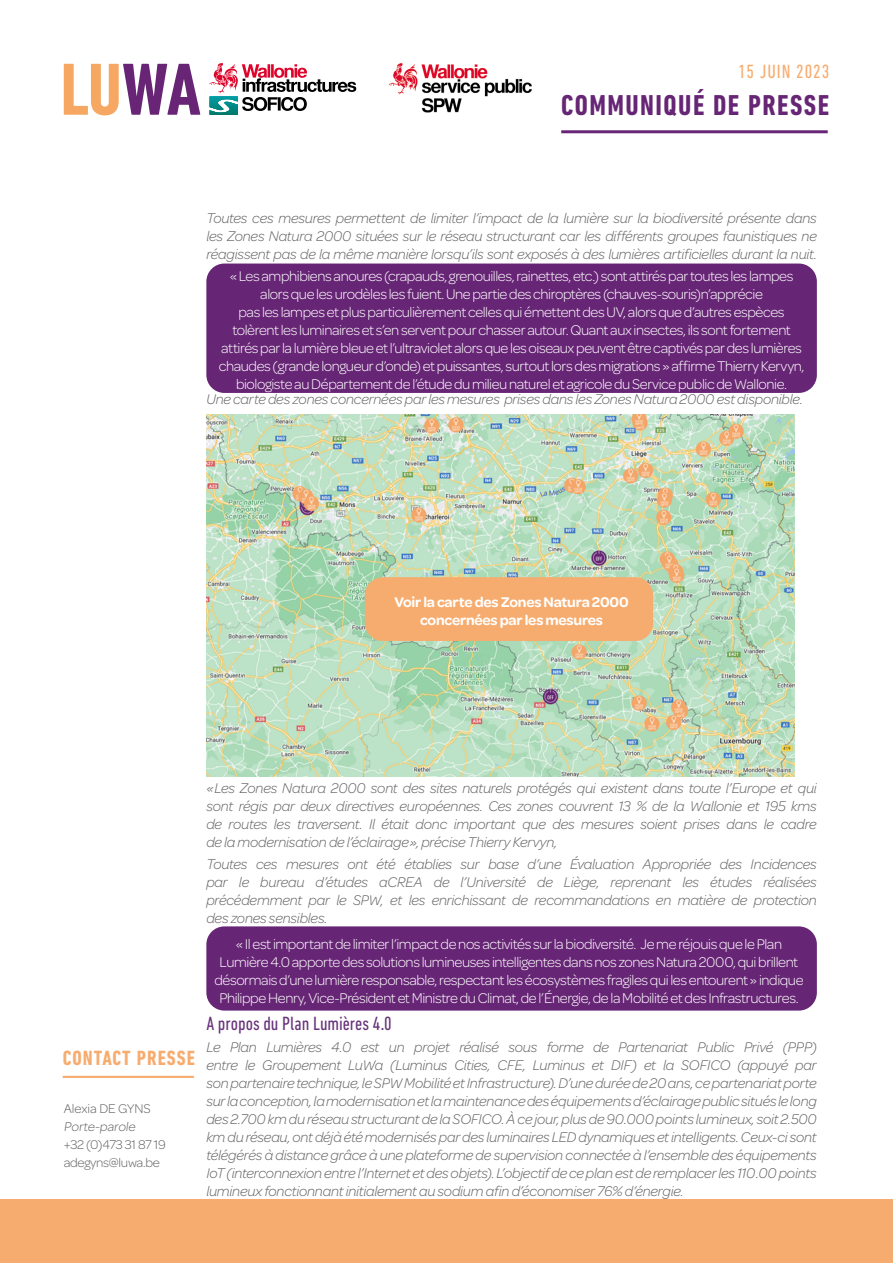
<style>
.page{position:relative;width:893px;height:1263px;background:#fff}
.page>*{position:absolute;margin:0;border:0;box-sizing:border-box;transform-origin:0 0}
.t1{font:700 condensed 29.25px "DIN Next LT Pro";letter-spacing:.05em;color:#672575}
.t2{font:700 condensed 21px "DIN Next LT Pro";letter-spacing:.05em;color:#f7ac6f}
.t3{font:condensed 19.5px "DIN Next LT Pro";color:#67337a}
.t4{font:condensed 19.5px "DIN Next LT Pro";letter-spacing:.05em;color:#f7ac6f}
.t5{font:italic 300 15px/18px "Omnes";letter-spacing:-.015em;color:#646363;text-align:justify}
.t6{font:300 15px/18px "Omnes";letter-spacing:-.025em;color:#fff;text-align:center}
.t7{font:600 15px/18px "Omnes";letter-spacing:-.015em;color:#fff;text-align:center}
.t8{font:300 13.5px/18px "Omnes";letter-spacing:-.02em;color:#646363}
</style>
<div class="page">
<div style="left:0;top:1199px;width:893px;height:64px;background:#f7ac6f"></div>
<svg style="left:64px;top:64px;width:136px;height:51px"></svg>
<hr style="left:561px;top:130px;width:267px;height:3px;background:#672575">
<svg style="left:209px;top:63px;width:147px;height:52px"></svg>
<img style="left:388px;top:63px;width:144px;height:50px">
<img style="left:207px;top:414px;width:588px;height:362px">
<hr style="left:63px;top:1076px;width:131px;height:2px;background:#f7ac6f">
<div style="left:206px;top:264px;width:611px;height:129px;background:#672575;border-radius:18px"></div>
<div style="left:206px;top:926px;width:611px;height:84px;background:#672575;border-radius:18px"></div>
<div style="left:365px;top:577px;width:288px;height:64px;background:#f7ac6f;border-radius:18px"></div>
<h3 class="t4" style="left:738px;top:60px;width:93px">15 JUIN 2023</h3>
<h1 class="t1" style="left:561px;top:89px;width:269px">COMMUNIQUÉ DE PRESSE</h1>
<p class="t5" style="left:206px;top:209px;width:612px">Toutes ces mesures permettent de limiter l’impact de la lumière sur la biodiversité présente dans les Zones Natura 2000 situées sur le réseau structurant car les différents groupes faunistiques ne réagissent pas de la même manière lorsqu’ils sont exposés à des lumières artificielles durant la nuit.</p>
<p class="t6" style="left:219px;top:267px;width:587px">« Les amphibiens anoures (crapauds, grenouilles, rainettes, etc.) sont attirés par toutes les lampes alors que les urodèles les fuient. Une partie des chiroptères (chauves-souris)n’apprécie<br>pas les lampes et plus particulièrement celles qui émettent des UV, alors que d’autres espèces tolèrent les luminaires et s’en servent pour chasser autour. Quant aux insectes, ils sont fortement attirés par la lumière bleue et l’ultraviolet alors que les oiseaux peuvent être captivés par des lumières chaudes (grande longueur d’onde) et puissantes, surtout lors des migrations » affirme Thierry Kervyn, biologiste au Département de l’étude du milieu naturel et agricole du Service public de Wallonie.</p>
<p class="t5" style="left:206px;top:389px;width:598px">Une carte des zones concernées par les mesures prises dans les Zones Natura 2000 est disponible.</p>
<p class="t7" style="left:394px;top:592px;width:236px">Voir la carte des Zones Natura 2000 concernées par les mesures</p>
<h2 class="t2" style="left:63px;top:1046px;width:134px">CONTACT PRESSE</h2>
<p class="t8" style="left:64px;top:1099px;width:104px">Alexia DE GYNS<br>Porte-parole<br>+32 (0)473 31 87 19 adegyns@luwa.be</p>
<p class="t5" style="left:206px;top:778px;width:612px">« Les Zones Natura 2000 sont des sites naturels protégés qui existent dans toute l’Europe et qui sont régis par deux directives européennes. Ces zones couvrent 13 % de la Wallonie et 195 kms de routes les traversent. Il était donc important que des mesures soient prises dans le cadre de la modernisation de l’éclairage », précise Thierry Kervyn,</p>
<p class="t5" style="left:206px;top:854px;width:612px">Toutes ces mesures ont été établies sur base d’une Évaluation Appropriée des Incidences par le bureau d’études aCREA de l’Université de Liège, reprenant les études réalisées précédemment par le SPW, et les enrichissant de recommandations en matière de protection des zones sensibles.</p>
<p class="t6" style="left:214px;top:934px;width:591px">« Il est important de limiter l’impact de nos activités sur la biodiversité. Je me réjouis que le Plan Lumière 4.0 apporte des solutions lumineuses intelligentes dans nos zones Natura 2000, qui brillent désormais d’une lumière responsable, respectant les écosystèmes fragiles qui les entourent » indique Philippe Henry, Vice-Président et Ministre du Climat, de l’Énergie, de la Mobilité et des Infrastructures.</p>
<h3 class="t3" style="left:206px;top:1012px;width:187px">A propos du Plan Lumières 4.0</h3>
<p class="t5" style="left:206px;top:1037px;width:612px">Le Plan Lumières 4.0 est un projet réalisé sous forme de Partenariat Public Privé (PPP) entre le Groupement LuWa (Luminus Cities, CFE, Luminus et DIF) et la SOFICO (appuyé par son partenaire technique, le SPW Mobilité et Infrastructure). D’une durée de 20 ans, ce partenariat porte sur la conception, la modernisation et la maintenance des équipements d’éclairage public situés le long des 2.700 km du réseau structurant de la SOFICO. À ce jour, plus de 90.000 points lumineux, soit 2.500 km du réseau, ont déjà été modernisés par des luminaires LED dynamiques et intelligents. Ceux-ci sont télégérés à distance grâce à une plateforme de supervision connectée à l’ensemble des équipements IoT (interconnexion entre l’Internet et des objets). L’objectif de ce plan est de remplacer les 110 .00 points lumineux fonctionnant initialement au sodium afin d’économiser 76% d’énergie.</p>
</div>
